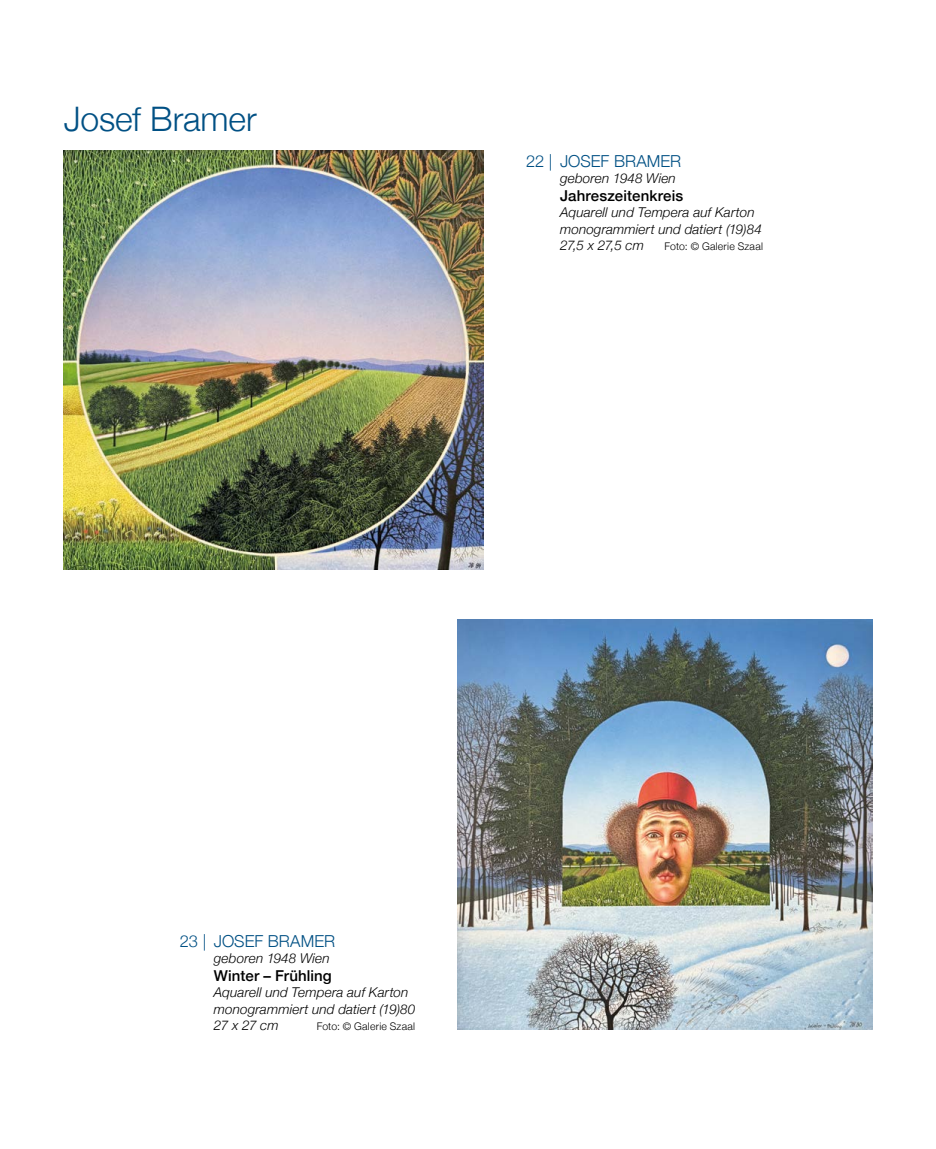
<style>
.page{position:relative;width:936px;height:1149px;background:#fff}
.page>*{position:absolute;margin:0;border:0;box-sizing:border-box;transform-origin:0 0}
.t1{font:300 33.75px "Helvetica Neue";letter-spacing:-.005em;color:#005084}
.t2{font:300 16.5px "Helvetica Neue";color:#005084}
.t3{font:500 15px "Helvetica Neue";letter-spacing:.01em;color:#000}
.t4{font:italic 300 13.5px/16.2px "Helvetica Neue";letter-spacing:.01em;color:#000}
.t5{font:300 10.5px "Helvetica Neue";letter-spacing:.02em;color:#000}
</style>
<div class="page">
<img style="left:64px;top:151px;width:419px;height:418px">
<img style="left:458px;top:619px;width:414px;height:410px">
<h1 class="t1" style="left:64px;top:91px;width:194px">Josef Bramer</h1>
<p class="t2" style="left:526px;top:148px;width:157px">22 | JOSEF BRAMER</p>
<p class="t4" style="left:560px;top:169px;width:117px">geboren 1948 Wien</p>
<p class="t3" style="left:560px;top:184px;width:125px">Jahreszeitenkreis</p>
<p class="t4" style="left:560px;top:204px;width:203px">Aquarell und Tempera auf Karton monogrammiert und datiert (19)84<br>27,5 x 27,5 cm</p>
<p class="t5" style="left:664px;top:237px;width:100px">Foto: © Galerie Szaal</p>
<p class="t2" style="left:180px;top:927px;width:157px">23 | JOSEF BRAMER</p>
<p class="t4" style="left:214px;top:949px;width:117px">geboren 1948 Wien</p>
<p class="t3" style="left:214px;top:963px;width:119px">Winter – Frühling</p>
<p class="t4" style="left:214px;top:983px;width:203px">Aquarell und Tempera auf Karton monogrammiert und datiert (19)80<br>27 x 27 cm</p>
<p class="t5" style="left:317px;top:1017px;width:100px">Foto: © Galerie Szaal</p>
</div>
